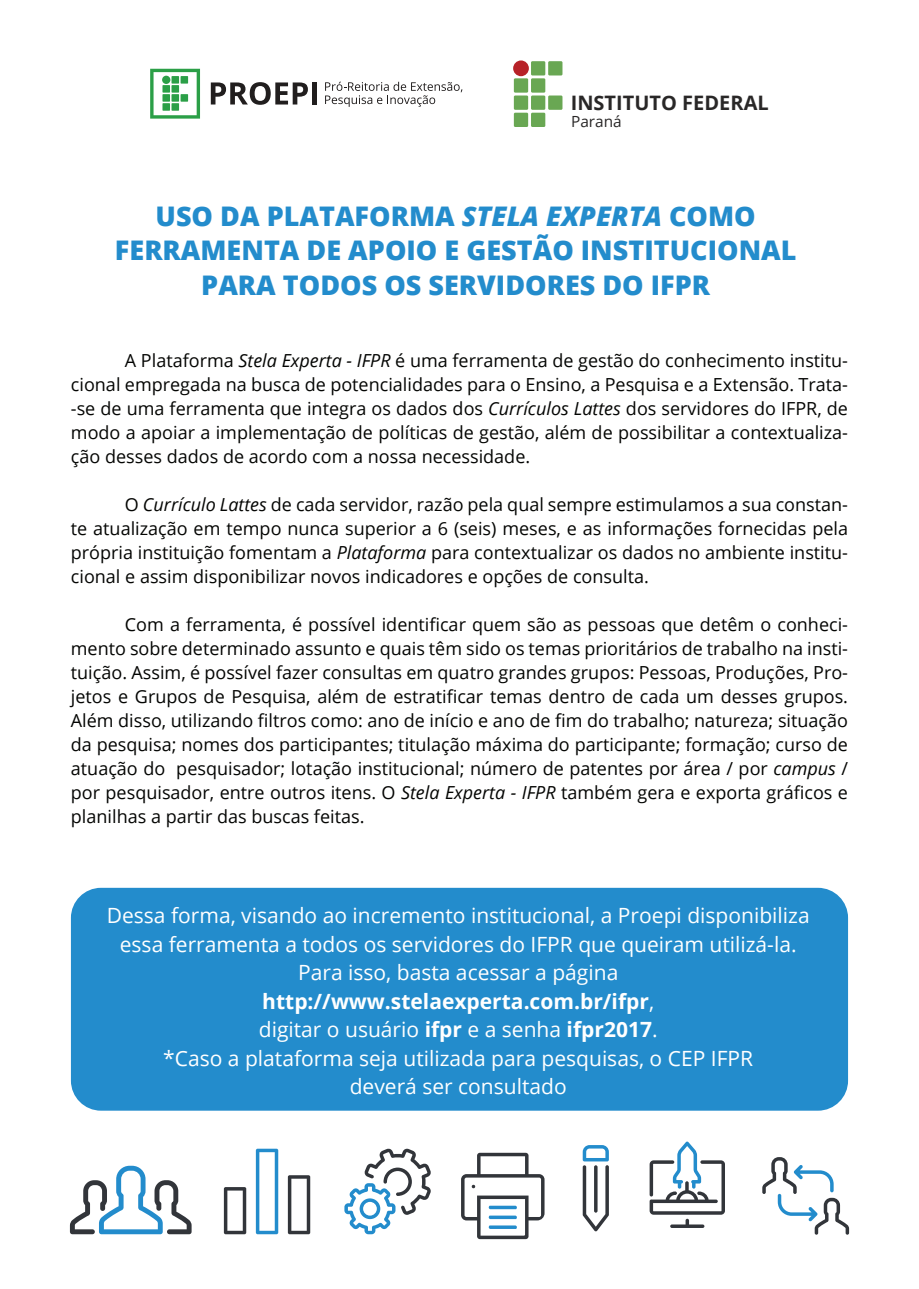
<style>
.page{position:relative;width:919px;height:1289px;background:#fff}
.page>*{position:absolute;margin:0;border:0;box-sizing:border-box;transform-origin:0 0}
.t1{font:800 27px/34.5px "Open Sans";color:#238ccc;text-align:center}
.t2{font:21px/28.5px "Open Sans";color:#fff;text-align:center}
.t3{font:700 19.95px "Open Sans";color:#292727}
.t4{font:18px/24px "Open Sans";color:#040503;text-align:justify}
.t5{font:15.3px "Open Sans";color:#292727}
.s1{font-style:italic}
.s2{font-weight:700}
</style>
<div class="page">
<div style="left:71px;top:887px;width:777px;height:223px;background:#238ccc;border-radius:30px"></div>
<svg style="left:70px;top:1165px;width:121px;height:69px"></svg>
<svg style="left:224px;top:1187px;width:22px;height:47px"></svg>
<svg style="left:256px;top:1148px;width:22px;height:86px"></svg>
<svg style="left:288px;top:1175px;width:22px;height:59px"></svg>
<svg style="left:582px;top:1145px;width:27px;height:86px"></svg>
<svg style="left:461px;top:1152px;width:83px;height:87px"></svg>
<svg style="left:344px;top:1148px;width:86px;height:86px"></svg>
<svg style="left:649px;top:1141px;width:76px;height:86px"></svg>
<svg style="left:762px;top:1157px;width:87px;height:77px"></svg>
<svg style="left:211px;top:82px;width:97px;height:23px"></svg>
<div style="left:312px;top:82px;width:5px;height:22px;background:#211e1e"></div>
<svg style="left:150px;top:69px;width:50px;height:50px"></svg>
<svg style="left:325px;top:82px;width:137px;height:25px"></svg>
<div style="left:531px;top:61px;width:14px;height:14px;background:#69a753"></div>
<div style="left:548px;top:61px;width:14px;height:14px;background:#69a753"></div>
<div style="left:548px;top:95px;width:14px;height:15px;background:#69a753"></div>
<div style="left:514px;top:78px;width:14px;height:15px;background:#69a753"></div>
<div style="left:531px;top:78px;width:14px;height:15px;background:#69a753"></div>
<div style="left:514px;top:95px;width:14px;height:15px;background:#69a753"></div>
<div style="left:531px;top:95px;width:14px;height:15px;background:#69a753"></div>
<div style="left:514px;top:113px;width:14px;height:14px;background:#69a753"></div>
<div style="left:531px;top:113px;width:14px;height:14px;background:#69a753"></div>
<div style="left:513px;top:60px;width:16px;height:16px;background:#b72228;border-radius:50%"></div>
<p class="t3" style="left:570px;top:88px;width:199px">INSTITUTO FEDERAL</p>
<p class="t5" style="left:571px;top:111px;width:52px">Paraná</p>
<h1 class="t1" style="left:115px;top:197px;width:683px">USO DA PLATAFORMA <span class="s1">STELA EXPERTA</span> COMO<br>FERRAMENTA DE APOIO E GESTÃO INSTITUCIONAL<br>PARA TODOS OS SERVIDORES DO IFPR</h1>
<p class="t4" style="left:71px;top:347px;width:778px;text-indent:54px">A Plataforma <span class="s1">Stela Experta - IFPR</span> é uma ferramenta de gestão do conhecimento institu&shy;cional empregada na busca de potencialidades para o Ensino, a Pesquisa e a Extensão. Trata--se de uma ferramenta que integra os dados dos <span class="s1">Currículos Lattes</span> dos servidores do IFPR, de modo a apoiar a implementação de políticas de gestão, além de possibilitar a contextualiza&shy;ção desses dados de acordo com a nossa necessidade.</p>
<p class="t4" style="left:71px;top:491px;width:778px;text-indent:54px">O <span class="s1">Currículo Lattes</span> de cada servidor, razão pela qual sempre estimulamos a sua constan&shy;te atualização em tempo nunca superior a 6 (seis) meses, e as informações fornecidas pela própria instituição fomentam a <span class="s1">Plataforma</span> para contextualizar os dados no ambiente institu&shy;cional e assim disponibilizar novos indicadores e opções de consulta.</p>
<p class="t4" style="left:71px;top:611px;width:778px;text-indent:54px">Com a ferramenta, é possível identificar quem são as pessoas que detêm o conheci&shy;mento sobre determinado assunto e quais têm sido os temas prioritários de trabalho na insti&shy;tuição. Assim, é possível fazer consultas em quatro grandes grupos: Pessoas, Produções, Pro&shy;jetos e Grupos de Pesquisa, além de estratificar temas dentro de cada um desses grupos.<br>Além disso, utilizando filtros como: ano de início e ano de fim do trabalho; natureza; situação da pesquisa; nomes dos participantes; titulação máxima do participante; formação; curso de atuação do pesquisador; lotação institucional; número de patentes por área / por <span class="s1">campus</span> / por pesquisador, entre outros itens. O <span class="s1">Stela Experta - IFPR</span> também gera e exporta gráficos e planilhas a partir das buscas feitas.</p>
<p class="t2" style="left:107px;top:900px;width:704px">Dessa forma, visando ao incremento institucional, a Proepi disponibiliza essa ferramenta a todos os servidores do IFPR que queiram utilizá-la.<br>Para isso, basta acessar a página <span class="s2">http://www.stelaexperta.com.br/ifpr</span>,<br>digitar o usuário <span class="s2">ifpr</span> e a senha <span class="s2">ifpr2017</span>.<br>*Caso a plataforma seja utilizada para pesquisas, o CEP IFPR<br>deverá ser consultado</p>
</div>
